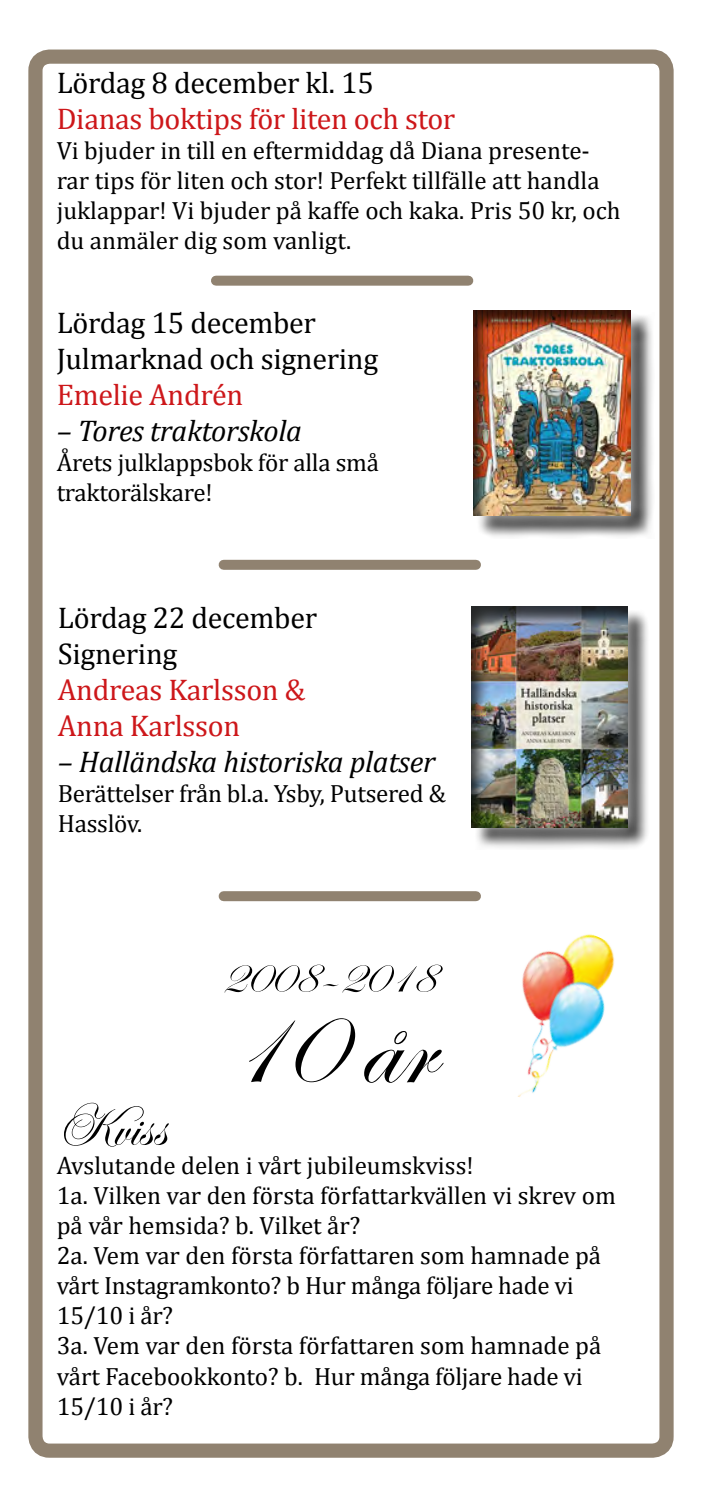
<style>
.page{position:relative;width:702px;height:1489px;background:#fff}
.page>*{position:absolute;margin:0;border:0;box-sizing:border-box;transform-origin:0 0}
.t1{font:120px "Eseninscript One";color:#000}
.t2{font:60px "Eseninscript One";color:#000}
.t3{font:50px "Eseninscript One";color:#000}
.t4{font:30px/36px "Cambria";letter-spacing:-.01em;color:#000}
.t5{font:30px/36px "Cambria";letter-spacing:-.01em;color:#cd171a}
.t6{font:italic 30px "Cambria";letter-spacing:-.01em;color:#000}
.t7{font:25px/30px "Cambria";color:#000}
</style>
<div class="page">
<div style="left:28px;top:50px;width:645px;height:1407px;border:14px solid #908270;border-radius:14px"></div>
<img style="left:518px;top:934px;width:97px;height:163px">
<div style="left:476px;top:312px;width:178px;height:227px;background:#000;opacity:.75"></div>
<div style="left:462px;top:299px;width:180px;height:228px;background:#fff;opacity:.75"></div>
<div style="left:452px;top:293px;width:200px;height:225px;background:#000;opacity:.75"></div>
<div style="left:473px;top:608px;width:177px;height:241px;background:#000;opacity:.75"></div>
<div style="left:459px;top:594px;width:181px;height:246px;background:#fff;opacity:.75"></div>
<div style="left:449px;top:590px;width:200px;height:240px;background:#000;opacity:.75"></div>
<div style="left:216px;top:276px;width:252px;height:10px;background:#908270"></div>
<div style="left:224px;top:560px;width:252px;height:10px;background:#908270"></div>
<div style="left:224px;top:891px;width:252px;height:10px;background:#908270"></div>
<p class="t4" style="left:57px;top:65px;width:319px">Lördag 8 december kl. 15</p>
<p class="t5" style="left:57px;top:101px;width:400px">Dianas boktips för liten och stor</p>
<p class="t7" style="left:57px;top:135px;width:565px">Vi bjuder in till en eftermiddag då Diana presente&shy;rar tips för liten och stor! Perfekt tillfälle att handla juklappar! Vi bjuder på kaffe och kaka. Pris 50 kr, och du anmäler dig som vanligt.</p>
<p class="t4" style="left:57px;top:305px;width:323px">Lördag 15 december<br>Julmarknad och signering</p>
<p class="t5" style="left:57px;top:377px;width:188px">Emelie Andrén</p>
<p class="t6" style="left:57px;top:410px;width:247px">– Tores traktorskola</p>
<p class="t7" style="left:57px;top:448px;width:324px">Årets julklappsbok för alla små traktorälskare!</p>
<p class="t4" style="left:58px;top:600px;width:261px">Lördag 22 december<br>Signering</p>
<p class="t5" style="left:58px;top:672px;width:249px">Andreas Karlsson &amp;<br>Anna Karlsson</p>
<p class="t6" style="left:58px;top:741px;width:379px">– Halländska historiska platser</p>
<p class="t7" style="left:58px;top:778px;width:389px">Berättelser från bl.a. Ysby, Putsered &amp;<br>Hasslöv.</p>
<h3 class="t3" style="left:220px;top:949px;width:215px">2008–2018</h3>
<h1 class="t1" style="left:222px;top:979px;width:212px">10 år</h1>
<h2 class="t2" style="left:57px;top:1093px;width:110px">Kviss</h2>
<p class="t7" style="left:57px;top:1150px;width:560px">Avslutande delen i vårt jubileumskviss!<br>1a. Vilken var den första författarkvällen vi skrev om på vår hemsida? b. Vilket år?<br>2a. Vem var den första författaren som hamnade på vårt Instagramkonto? b Hur många följare hade vi 15/10 i år?<br>3a. Vem var den första författaren som hamnade på vårt Facebookkonto? b. Hur många följare hade vi 15/10 i år?</p>
</div>
